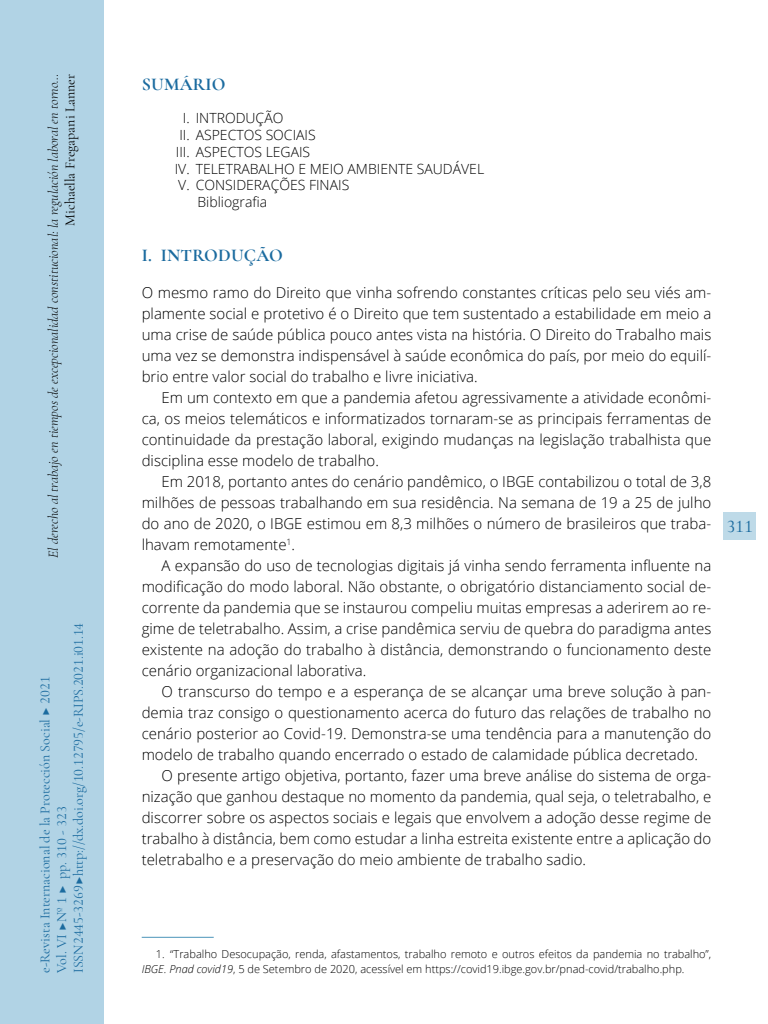
<style>
.page{position:relative;width:768px;height:1024px;background:#fff}
.page>*{position:absolute;margin:0;border:0;box-sizing:border-box;transform-origin:0 0}
._40_Enunciado{font:700 18px "Cormorant Garamond";letter-spacing:.01em;color:#1b6b9f}
.t1{font:500 18px "Cormorant Garamond";color:#1b6b9f}
._00_bsc_brasil{font:300 15px/21px "Open Sans";color:#000;text-align:justify}
._00_bsc_Sin_brasil{font:300 15px/21px "Open Sans";color:#000;text-align:justify}
.t2{font:14px/16.8px "Cormorant Garamond";color:#1b6b9f}
.Summary{font:300 14px "Open Sans";color:#000}
.t3{font:italic 300 14px "Cormorant Garamond";color:#000}
.t4{font:14px "Cormorant Garamond";color:#000}
.Summary_2{font:300 14px "Open Sans";color:#000}
.zz_notas{font:300 11px "Open Sans";color:#000}
.s1{font-style:italic}
</style>
<div class="page">
<hr style="left:142px;top:937px;width:72px;height:1px;background:#4b94b9">
<div style="left:0;top:0;width:103px;height:1024px;background:#b1d3e5"></div>
<div style="left:724px;top:512px;width:32px;height:28px;background:#bedae8"></div>
<p class="t3" style="left:45px;top:558px;width:486px;rotate:-90deg">El derecho al trabajo en tiempos de excepcionalidad constitucional: la regulación laboral en torno…</p>
<p class="t4" style="left:62px;top:226px;width:153px;rotate:-90deg">Michaella Fregapani Lanner</p>
<p class="t2" style="left:36px;top:973px;width:352px;rotate:-90deg">e-Revista Internacional de la Protección Social ▶ 2021<br>Vol. VI ▶Nº 1 ▶ pp. 310 - 323<br>ISSN 2445-3269 ▶ http://dx.doi.org/10.12795/e-RIPS.2021.i01.14</p>
<p class="_40_Enunciado" style="left:142px;top:73px;width:85px">SUMÁRIO</p>
<p class="Summary" style="left:183px;top:108px;width:102px">I. INTRODUÇÃO</p>
<p class="Summary" style="left:179px;top:125px;width:138px">II. ASPECTOS SOCIAIS</p>
<p class="Summary" style="left:176px;top:142px;width:136px">III. ASPECTOS LEGAIS</p>
<p class="Summary" style="left:175px;top:159px;width:311px">IV. TELETRABALHO E MEIO AMBIENTE SAUDÁVEL</p>
<p class="Summary" style="left:178px;top:176px;width:172px">V. CONSIDERAÇÕES FINAIS</p>
<p class="Summary_2" style="left:197px;top:192px;width:71px">Bibliografia</p>
<p class="_40_Enunciado" style="left:142px;top:244px;width:143px">I. INTRODUÇÃO</p>
<p class="_00_bsc_Sin_brasil" style="left:142px;top:281px;width:571px">O mesmo ramo do Direito que vinha sofrendo constantes críticas pelo seu viés am&shy;plamente social e protetivo é o Direito que tem sustentado a estabilidade em meio a uma crise de saúde pública pouco antes vista na história. O Direito do Trabalho mais uma vez se demonstra indispensável à saúde econômica do país, por meio do equilí&shy;brio entre valor social do trabalho e livre iniciativa.</p>
<p class="_00_bsc_brasil" style="left:142px;top:386px;width:571px;text-indent:20px">Em um contexto em que a pandemia afetou agressivamente a atividade econômi&shy;ca, os meios telemáticos e informatizados tornaram-se as principais ferramentas de continuidade da prestação laboral, exigindo mudanças na legislação trabalhista que disciplina esse modelo de trabalho.</p>
<p class="_00_bsc_brasil" style="left:142px;top:470px;width:571px;text-indent:20px">Em 2018, portanto antes do cenário pandêmico, o IBGE contabilizou o total de 3,8 milhões de pessoas trabalhando em sua residência. Na semana de 19 a 25 de julho do ano de 2020, o IBGE estimou em 8,3 milhões o número de brasileiros que traba&shy;lhavam remotamente<sup>1</sup>.</p>
<p class="_00_bsc_brasil" style="left:142px;top:554px;width:571px;text-indent:20px">A expansão do uso de tecnologias digitais já vinha sendo ferramenta influente na modificação do modo laboral. Não obstante, o obrigatório distanciamento social de&shy;corrente da pandemia que se instaurou compeliu muitas empresas a aderirem ao re&shy;gime de teletrabalho. Assim, a crise pandêmica serviu de quebra do paradigma antes existente na adoção do trabalho à distância, demonstrando o funcionamento deste cenário organizacional laborativa.</p>
<p class="_00_bsc_brasil" style="left:142px;top:680px;width:571px;text-indent:20px">O transcurso do tempo e a esperança de se alcançar uma breve solução à pan&shy;demia traz consigo o questionamento acerca do futuro das relações de trabalho no cenário posterior ao Covid-19. Demonstra-se uma tendência para a manutenção do modelo de trabalho quando encerrado o estado de calamidade pública decretado.</p>
<p class="_00_bsc_brasil" style="left:142px;top:764px;width:571px;text-indent:20px">O presente artigo objetiva, portanto, fazer uma breve análise do sistema de orga&shy;nização que ganhou destaque no momento da pandemia, qual seja, o teletrabalho, e discorrer sobre os aspectos sociais e legais que envolvem a adoção desse regime de trabalho à distância, bem como estudar a linha estreita existente entre a aplicação do teletrabalho e a preservação do meio ambiente de trabalho sadio.</p>
<p class="t1" style="left:726px;top:515px;width:28px">311</p>
<p class="zz_notas" style="left:156px;top:946px;width:557px">1. “Trabalho Desocupação, renda, afastamentos, trabalho remoto e outros efeitos da pandemia no trabalho”,</p>
<p class="zz_notas" style="left:142px;top:961px;width:544px"><span class="s1">IBGE. Pnad covid19</span>, 5 de Setembro de 2020, acessível em https://covid19.ibge.gov.br/pnad-covid/trabalho.php.</p>
</div>
